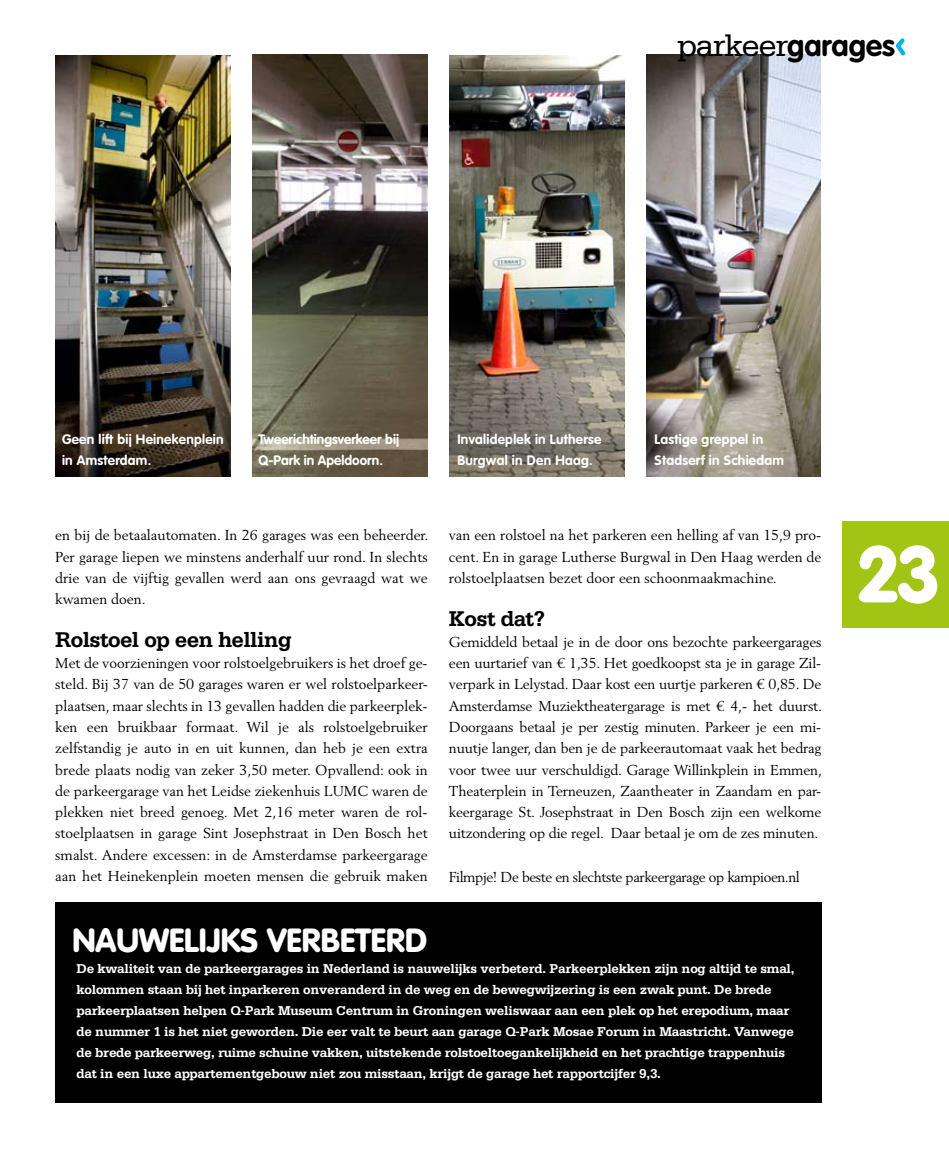
<style>
.page{position:relative;width:949px;height:1149px;background:#fff}
.page>*{position:absolute;margin:0;border:0;box-sizing:border-box;transform-origin:0 0}
.t1{font:900 78.45px "VAG Rounded LT";color:#fff}
.t2{font:900 33px "VAG Rounded LT";color:#fff}
.t3{font:33px "Serifa LT";letter-spacing:-.04em;color:#000}
.t4{font:700 22.5px "Serifa LT";letter-spacing:-.03em;color:#000}
.t5{font:14.25px/21.3px "Berling LT";color:#000;text-align:justify}
.t6{font:14.25px "Berling LT";letter-spacing:-.03em;color:#000}
.t7{font:700 13.5px/21px "Serifa LT";letter-spacing:-.02em;color:#fff}
.t8{font:700 13.5px/21px "VAG Rounded LT";letter-spacing:.02em;color:#fff}
.t9{font:700 13.5px/21px "VAG Rounded LT";color:#fff}
.s1{font-family:"VAG Rounded LT";font-weight:700;font-size:30px}
</style>
<div class="page">
<svg style="left:895px;top:38px;width:11px;height:18px"></svg>
<div style="left:55px;top:901px;width:766px;height:200px;background:#000"></div>
<img style="left:56px;top:56px;width:174px;height:420px">
<img style="left:449px;top:55px;width:175px;height:421px">
<img style="left:253px;top:55px;width:174px;height:421px">
<img style="left:646px;top:55px;width:174px;height:421px">
<div style="left:842px;top:521px;width:106px;height:106px;background:#a1c415"></div>
<h2 class="t3" style="left:676px;top:27px;width:219px">parkeer<span class="s1">garages</span></h2>
<p class="t8" style="left:62px;top:429px;width:163px">Geen lift bij Heinekenplein in Amsterdam.</p>
<p class="t9" style="left:258px;top:429px;width:142px">Tweerichtingsverkeer bij<br>Q-Park in Apeldoorn.</p>
<p class="t8" style="left:457px;top:429px;width:145px">Invalideplek in Lutherse<br>Burgwal in Den Haag.</p>
<p class="t8" style="left:654px;top:429px;width:131px">Lastige greppel in<br>Stadserf in Schiedam</p>
<p class="t5" style="left:55px;top:524px;width:374px">en bij de betaalautomaten. In 26 garages was een beheerder.<br>Per garage liepen we minstens anderhalf uur rond. In slechts drie van de vijftig gevallen werd aan ons gevraagd wat we kwamen doen.</p>
<h3 class="t4" style="left:55px;top:626px;width:238px">Rolstoel op een helling</h3>
<p class="t5" style="left:55px;top:652px;width:374px">Met de voorzieningen voor rolstoelgebruikers is het droef ge&shy;steld. Bij 37 van de 50 garages waren er wel rolstoelparkeer&shy;plaatsen, maar slechts in 13 gevallen hadden die parkeerplek&shy;ken een bruikbaar formaat. Wil je als rolstoelgebruiker zelfstandig je auto in en uit kunnen, dan heb je een extra brede plaats nodig van zeker 3,50 meter. Opvallend: ook in de parkeergarage van het Leidse ziekenhuis LUMC waren de plekken niet breed genoeg. Met 2,16 meter waren de rol&shy;stoelplaatsen in garage Sint Josephstraat in Den Bosch het smalst. Andere excessen: in de Amsterdamse parkeergarage aan het Heinekenplein moeten mensen die gebruik maken</p>
<p class="t5" style="left:449px;top:524px;width:374px">van een rolstoel na het parkeren een helling af van 15,9 pro&shy;cent. En in garage Lutherse Burgwal in Den Haag werden de rolstoelplaatsen bezet door een schoonmaakmachine.</p>
<h3 class="t4" style="left:449px;top:604px;width:97px">Kost dat?</h3>
<p class="t5" style="left:449px;top:630px;width:374px">Gemiddeld betaal je in de door ons bezochte parkeergarages een uurtarief van € 1,35. Het goedkoopst sta je in garage Zil&shy;verpark in Lelystad. Daar kost een uurtje parkeren € 0,85. De Amsterdamse Muziektheatergarage is met € 4,- het duurst.<br>Doorgaans betaal je per zestig minuten. Parkeer je een mi&shy;nuutje langer, dan ben je de parkeerautomaat vaak het bedrag voor twee uur verschuldigd. Garage Willinkplein in Emmen, Theaterplein in Terneuzen, Zaantheater in Zaandam en par&shy;keergarage St. Josephstraat in Den Bosch zijn een welkome uitzondering op die regel. Daar betaal je om de zes minuten.</p>
<p class="t6" style="left:449px;top:867px;width:352px">Filmpje! De beste en slechtste parkeergarage op kampioen.nl</p>
<h2 class="t2" style="left:72px;top:919px;width:354px">NAUWELIJKS VERBETERD</h2>
<p class="t7" style="left:77px;top:957px;width:719px">De kwaliteit van de parkeergarages in Nederland is nauwelijks verbeterd. Parkeerplekken zijn nog altijd te smal, kolommen staan bij het inparkeren onveranderd in de weg en de bewegwijzering is een zwak punt. De brede parkeerplaatsen helpen Q-Park Museum Centrum in Groningen weliswaar aan een plek op het erepodium, maar de nummer 1 is het niet geworden. Die eer valt te beurt aan garage Q-Park Mosae Forum in Maastricht. Vanwege de brede parkeerweg, ruime schuine vakken, uitstekende rolstoeltoegankelijkheid en het prachtige trappenhuis dat in een luxe appartementgebouw niet zou misstaan, krijgt de garage het rapportcijfer 9,3.</p>
<h1 class="t1" style="left:858px;top:527px;width:81px">23</h1>
</div>
